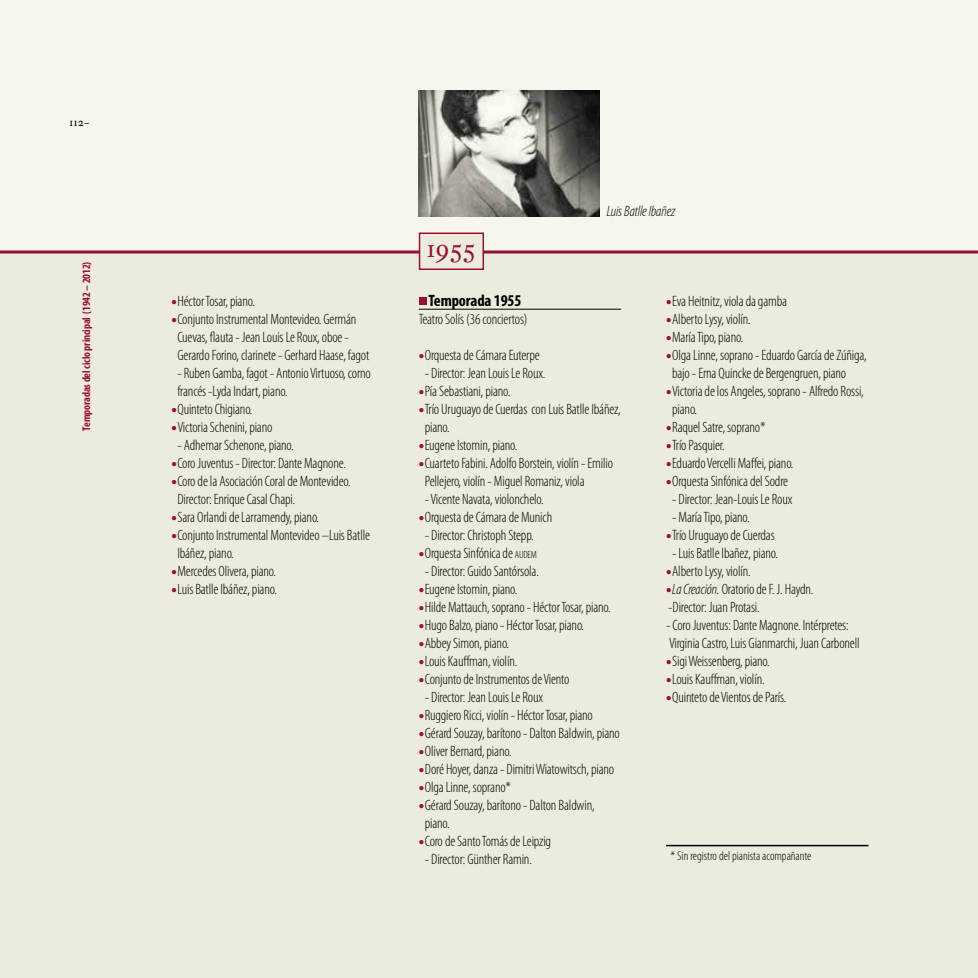
<style>
.page{position:relative;width:978px;height:978px;background:#fff}
.page>*{position:absolute;margin:0;border:0;box-sizing:border-box;transform-origin:0 0}
.t1{font:24px "DTL Fleischmann ST";color:#951230}
.t2{font:700 condensed 16.5px "Myriad Pro";letter-spacing:-.01em;color:#000}
.t3{font:300 condensed 15px/18px "Myriad Pro";letter-spacing:-.01em;color:#000}
.t4{font:italic 300 condensed 15px "Myriad Pro";letter-spacing:-.01em;color:#000}
.t5{font:300 condensed 12.75px "Myriad Pro";color:#000}
.t6{font:700 condensed 11.25px "Myriad Pro";letter-spacing:-.01em;color:#951230}
.t7{font:10.5px "DTL Fleischmann ST";color:#000}
.s1{font-weight:900;font-stretch:normal;color:#951230}
.s2{font-size:10.5px}
.s3{font-style:italic}
</style>
<div class="page">
<div style="left:0;top:0;width:978px;height:252px;background:#f6f5ee"></div>
<div style="left:0;top:252px;width:978px;height:726px;background:#edebdd"></div>
<hr style="left:0;top:251px;width:978px;height:3px;background:#951230">
<hr style="left:419px;top:309px;width:202px;height:1px;background:#000">
<div style="left:419px;top:297px;width:7px;height:7px;background:#951230"></div>
<hr style="left:666px;top:845px;width:202px;height:1px;background:#000">
<div style="left:420px;top:233px;width:63px;height:36px;background:#edebdd"></div>
<div style="left:419px;top:232px;width:65px;height:38px;border:2px solid #951230"></div>
<img style="left:419px;top:90px;width:180px;height:126px">
<p class="t7" style="left:70px;top:116px;width:22px">112~</p>
<p class="t6" style="left:79px;top:431px;width:170px;rotate:-90deg">Temporadas del ciclo principal (1942 – 2012)</p>
<p class="t3" style="left:171px;top:292px;width:85px"><span class="s1">•</span>Héctor Tosar, piano.</p>
<p class="t3" style="left:177px;top:310px;width:193px;text-indent:-6px"><span class="s1">•</span>Conjunto Instrumental Montevideo. Germán<br>Cuevas, flauta - Jean Louis Le Roux, oboe -<br>Gerardo Forino, clarinete - Gerhard Haase, fagot</p>
<p class="t3" style="left:177px;top:364px;width:195px">- Ruben Gamba, fagot - Antonio Virtuoso, corno francés -Lyda Indart, piano.</p>
<p class="t3" style="left:171px;top:400px;width:83px"><span class="s1">•</span>Quinteto Chigiano.</p>
<p class="t3" style="left:171px;top:418px;width:103px"><span class="s1">•</span>Victoria Schenini, piano</p>
<p class="t3" style="left:177px;top:436px;width:118px">- Adhemar Schenone, piano.</p>
<p class="t3" style="left:171px;top:454px;width:176px"><span class="s1">•</span>Coro Juventus - Director: Dante Magnone.</p>
<p class="t3" style="left:177px;top:472px;width:175px;text-indent:-6px"><span class="s1">•</span>Coro de la Asociación Coral de Montevideo.<br>Director: Enrique Casal Chapi.</p>
<p class="t3" style="left:171px;top:508px;width:149px"><span class="s1">•</span>Sara Orlandi de Larramendy, piano.</p>
<p class="t3" style="left:177px;top:526px;width:194px;text-indent:-6px"><span class="s1">•</span>Conjunto Instrumental Montevideo –Luis Batlle<br>Ibáñez, piano.</p>
<p class="t3" style="left:171px;top:562px;width:106px"><span class="s1">•</span>Mercedes Olivera, piano.</p>
<p class="t3" style="left:171px;top:580px;width:107px"><span class="s1">•</span>Luis Batlle Ibáñez, piano.</p>
<h1 class="t1" style="left:427px;top:233px;width:51px">1955</h1>
<p class="t4" style="left:607px;top:203px;width:70px">Luis Batlle Ibañez</p>
<p class="t2" style="left:428px;top:290px;width:95px">Temporada 1955</p>
<p class="t3" style="left:419px;top:310px;width:110px">Teatro Solís (36 conciertos)</p>
<p class="t3" style="left:419px;top:346px;width:122px"><span class="s1">•</span>Orquesta de Cámara Euterpe</p>
<p class="t3" style="left:425px;top:364px;width:122px">- Director: Jean Louis Le Roux.</p>
<p class="t3" style="left:419px;top:382px;width:93px"><span class="s1">•</span>Pía Sebastiani, piano.</p>
<p class="t3" style="left:425px;top:400px;width:198px;text-indent:-6px"><span class="s1">•</span>Trío Uruguayo de Cuerdas con Luis Batlle Ibáñez, piano.</p>
<p class="t3" style="left:419px;top:436px;width:100px"><span class="s1">•</span>Eugene Istomin, piano.</p>
<p class="t3" style="left:425px;top:454px;width:190px;text-indent:-6px"><span class="s1">•</span>Cuarteto Fabini. Adolfo Borstein, violín - Emilio<br>Pellejero, violín - Miguel Romaniz, viola</p>
<p class="t3" style="left:425px;top:490px;width:120px">- Vicente Navata, violonchelo.</p>
<p class="t3" style="left:419px;top:508px;width:135px"><span class="s1">•</span>Orquesta de Cámara de Munich</p>
<p class="t3" style="left:425px;top:526px;width:110px">- Director: Christoph Stepp.</p>
<p class="t3" style="left:419px;top:544px;width:120px"><span class="s1">•</span>Orquesta Sinfónica de <span class="s2">AUDEM</span></p>
<p class="t3" style="left:425px;top:562px;width:116px">- Director: Guido Santórsola.</p>
<p class="t3" style="left:419px;top:580px;width:100px"><span class="s1">•</span>Eugene Istomin, piano.</p>
<p class="t3" style="left:419px;top:598px;width:193px"><span class="s1">•</span>Hilde Mattauch, soprano - Héctor Tosar, piano.</p>
<p class="t3" style="left:419px;top:616px;width:167px"><span class="s1">•</span>Hugo Balzo, piano - Héctor Tosar, piano.</p>
<p class="t3" style="left:419px;top:634px;width:92px"><span class="s1">•</span>Abbey Simon, piano.</p>
<p class="t3" style="left:419px;top:652px;width:100px"><span class="s1">•</span>Louis Kauffman, violín.</p>
<p class="t3" style="left:419px;top:670px;width:152px"><span class="s1">•</span>Conjunto de Instrumentos de Viento</p>
<p class="t3" style="left:425px;top:688px;width:120px">- Director: Jean Louis Le Roux</p>
<p class="t3" style="left:419px;top:706px;width:176px"><span class="s1">•</span>Ruggiero Ricci, violín - Héctor Tosar, piano</p>
<p class="t3" style="left:419px;top:724px;width:203px"><span class="s1">•</span>Gérard Souzay, barítono - Dalton Baldwin, piano</p>
<p class="t3" style="left:419px;top:742px;width:94px"><span class="s1">•</span>Oliver Bernard, piano.</p>
<p class="t3" style="left:419px;top:760px;width:197px"><span class="s1">•</span>Doré Hoyer, danza - Dimitri Wiatowitsch, piano</p>
<p class="t3" style="left:419px;top:778px;width:94px"><span class="s1">•</span>Olga Linne, soprano*</p>
<p class="t3" style="left:425px;top:796px;width:171px;text-indent:-6px"><span class="s1">•</span>Gérard Souzay, barítono - Dalton Baldwin, piano.</p>
<p class="t3" style="left:419px;top:832px;width:134px"><span class="s1">•</span>Coro de Santo Tomás de Leipzig</p>
<p class="t3" style="left:425px;top:850px;width:109px">- Director: Günther Ramin.</p>
<p class="t3" style="left:666px;top:292px;width:122px"><span class="s1">•</span>Eva Heitnitz, viola da gamba</p>
<p class="t3" style="left:666px;top:310px;width:86px"><span class="s1">•</span>Alberto Lysy, violín.</p>
<p class="t3" style="left:666px;top:328px;width:79px"><span class="s1">•</span>María Tipo, piano.</p>
<p class="t3" style="left:672px;top:346px;width:196px;text-indent:-6px"><span class="s1">•</span>Olga Linne, soprano - Eduardo García de Zúñiga, bajo - Erna Quincke de Bergengruen, piano</p>
<p class="t3" style="left:672px;top:382px;width:193px;text-indent:-6px"><span class="s1">•</span>Victoria de los Angeles, soprano - Alfredo Rossi, piano.</p>
<p class="t3" style="left:666px;top:418px;width:101px"><span class="s1">•</span>Raquel Satre, soprano*</p>
<p class="t3" style="left:666px;top:436px;width:60px"><span class="s1">•</span>Trío Pasquier.</p>
<p class="t3" style="left:666px;top:454px;width:129px"><span class="s1">•</span>Eduardo Vercelli Maffei, piano.</p>
<p class="t3" style="left:666px;top:472px;width:123px"><span class="s1">•</span>Orquesta Sinfónica del Sodre</p>
<p class="t3" style="left:672px;top:490px;width:122px">- Director: Jean-Louis Le Roux</p>
<p class="t3" style="left:672px;top:508px;width:79px">- María Tipo, piano.</p>
<p class="t3" style="left:666px;top:526px;width:110px"><span class="s1">•</span>Trío Uruguayo de Cuerdas</p>
<p class="t3" style="left:672px;top:544px;width:107px">- Luis Batlle Ibañez, piano.</p>
<p class="t3" style="left:666px;top:562px;width:86px"><span class="s1">•</span>Alberto Lysy, violín.</p>
<p class="t3" style="left:666px;top:580px;width:149px"><span class="s1">•</span><span class="s3">La Creación.</span> Oratorio de F. J. Haydn. -Director: Juan Protasi.</p>
<p class="t3" style="left:666px;top:616px;width:195px">- Coro Juventus: Dante Magnone. Intérpretes:<br>Virginia Castro, Luis Gianmarchi, Juan Carbonell</p>
<p class="t3" style="left:666px;top:652px;width:105px"><span class="s1">•</span>Sigi Weissenberg, piano.</p>
<p class="t3" style="left:666px;top:670px;width:100px"><span class="s1">•</span>Louis Kauffman, violín.</p>
<p class="t3" style="left:666px;top:688px;width:122px"><span class="s1">•</span>Quinteto de Vientos de París.</p>
<p class="t5" style="left:671px;top:849px;width:142px">* Sin registro del pianista acompañante</p>
</div>
